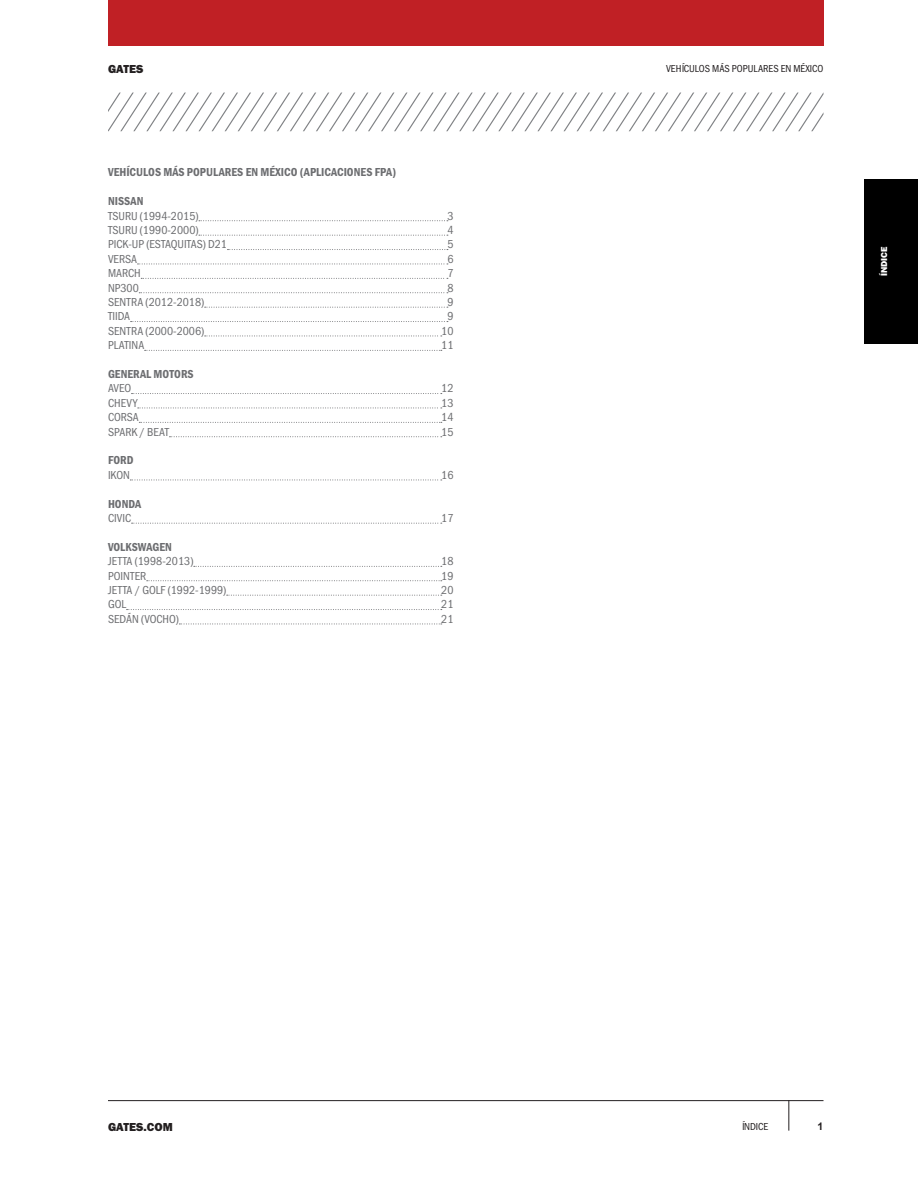
<style>
.page{position:relative;width:918px;height:1188px;background:#fff}
.page>*{position:absolute;margin:0;border:0;box-sizing:border-box;transform-origin:0 0}
.t1{font:12px "Franklin Gothic URW Cond";color:#6c6d70}
.t2{font:12px "Franklin Gothic URW Con Dem";color:#6c6d70}
.t3{font:12px "Franklin Gothic URW Hea";color:#231f20}
.t4{font:10.5px "Franklin Gothic URW Cond";color:#231f20}
.t5{font:700 10.5px "Arial";color:#231f20}
.t6{font:9px "Franklin Gothic URW Hea";color:#fff}
</style>
<div class="page">
<div style="left:108px;top:0;width:716px;height:45px;background:#c02025"></div>
<hr style="left:108px;top:1100px;width:716px;height:1px;background:#231f20">
<hr style="left:788px;top:1100px;width:1px;height:31px;background:#231f20">
<svg style="left:108px;top:93px;width:716px;height:38px"></svg>
<div style="left:864px;top:179px;width:54px;height:165px;background:#000"></div>
<svg style="left:199px;top:220px;width:249px;height:1px"></svg>
<svg style="left:199px;top:235px;width:249px;height:1px"></svg>
<svg style="left:228px;top:249px;width:220px;height:1px"></svg>
<svg style="left:138px;top:264px;width:310px;height:1px"></svg>
<svg style="left:141px;top:278px;width:307px;height:1px"></svg>
<svg style="left:139px;top:292px;width:309px;height:1px"></svg>
<svg style="left:205px;top:307px;width:243px;height:1px"></svg>
<svg style="left:131px;top:321px;width:317px;height:1px"></svg>
<svg style="left:205px;top:336px;width:237px;height:1px"></svg>
<svg style="left:145px;top:350px;width:297px;height:1px"></svg>
<svg style="left:132px;top:393px;width:310px;height:1px"></svg>
<svg style="left:138px;top:408px;width:304px;height:1px"></svg>
<svg style="left:139px;top:422px;width:303px;height:1px"></svg>
<svg style="left:169px;top:436px;width:273px;height:1px"></svg>
<svg style="left:130px;top:480px;width:312px;height:1px"></svg>
<svg style="left:132px;top:523px;width:310px;height:1px"></svg>
<svg style="left:194px;top:566px;width:248px;height:1px"></svg>
<svg style="left:147px;top:580px;width:295px;height:1px"></svg>
<svg style="left:227px;top:595px;width:215px;height:1px"></svg>
<svg style="left:127px;top:609px;width:315px;height:1px"></svg>
<svg style="left:179px;top:624px;width:263px;height:1px"></svg>
<p class="t3" style="left:108px;top:61px;width:37px">GATES</p>
<p class="t4" style="left:666px;top:61px;width:159px">VEHÍCULOS MÁS POPULARES EN MÉXICO</p>
<p class="t2" style="left:108px;top:164px;width:290px">VEHÍCULOS MÁS POPULARES EN MÉXICO (APLICACIONES FPA)</p>
<p class="t2" style="left:108px;top:193px;width:37px">NISSAN</p>
<p class="t1" style="left:108px;top:207px;width:92px">TSURU (1994-2015)</p>
<p class="t1" style="left:447px;top:207px;width:8px">3</p>
<p class="t1" style="left:108px;top:221px;width:92px">TSURU (1990-2000)</p>
<p class="t1" style="left:447px;top:221px;width:8px">4</p>
<p class="t1" style="left:108px;top:236px;width:121px">PICK-UP (ESTAQUITAS) D21</p>
<p class="t1" style="left:447px;top:236px;width:8px">5</p>
<p class="t1" style="left:108px;top:250px;width:31px">VERSA</p>
<p class="t1" style="left:447px;top:250px;width:8px">6</p>
<p class="t1" style="left:108px;top:265px;width:34px">MARCH</p>
<p class="t1" style="left:447px;top:265px;width:8px">7</p>
<p class="t1" style="left:108px;top:279px;width:32px">NP300</p>
<p class="t1" style="left:447px;top:279px;width:8px">8</p>
<p class="t1" style="left:108px;top:293px;width:98px">SENTRA (2012-2018)</p>
<p class="t1" style="left:447px;top:293px;width:8px">9</p>
<p class="t1" style="left:108px;top:308px;width:24px">TIIDA</p>
<p class="t1" style="left:447px;top:308px;width:8px">9</p>
<p class="t1" style="left:108px;top:322px;width:98px">SENTRA (2000-2006)</p>
<p class="t1" style="left:441px;top:322px;width:14px">10</p>
<p class="t1" style="left:108px;top:337px;width:38px">PLATINA</p>
<p class="t1" style="left:441px;top:337px;width:14px">11</p>
<p class="t2" style="left:108px;top:366px;width:87px">GENERAL MOTORS</p>
<p class="t1" style="left:108px;top:380px;width:25px">AVEO</p>
<p class="t1" style="left:441px;top:380px;width:14px">12</p>
<p class="t1" style="left:108px;top:394px;width:31px">CHEVY</p>
<p class="t1" style="left:441px;top:394px;width:14px">13</p>
<p class="t1" style="left:108px;top:409px;width:32px">CORSA</p>
<p class="t1" style="left:441px;top:409px;width:14px">14</p>
<p class="t1" style="left:108px;top:423px;width:63px">SPARK / BEAT</p>
<p class="t1" style="left:441px;top:423px;width:14px">15</p>
<p class="t2" style="left:108px;top:452px;width:27px">FORD</p>
<p class="t1" style="left:108px;top:466px;width:23px">IKON</p>
<p class="t1" style="left:441px;top:466px;width:14px">16</p>
<p class="t2" style="left:108px;top:496px;width:35px">HONDA</p>
<p class="t1" style="left:108px;top:509px;width:25px">CIVIC</p>
<p class="t1" style="left:441px;top:509px;width:14px">17</p>
<p class="t2" style="left:108px;top:539px;width:65px">VOLKSWAGEN</p>
<p class="t1" style="left:108px;top:553px;width:87px">JETTA (1998-2013)</p>
<p class="t1" style="left:441px;top:553px;width:14px">18</p>
<p class="t1" style="left:108px;top:567px;width:40px">POINTER</p>
<p class="t1" style="left:441px;top:567px;width:14px">19</p>
<p class="t1" style="left:108px;top:581px;width:120px">JETTA / GOLF (1992-1999)</p>
<p class="t1" style="left:441px;top:581px;width:14px">20</p>
<p class="t1" style="left:108px;top:596px;width:20px">GOL</p>
<p class="t1" style="left:441px;top:596px;width:14px">21</p>
<p class="t1" style="left:108px;top:610px;width:72px">SEDÁN (VOCHO)</p>
<p class="t1" style="left:441px;top:610px;width:14px">21</p>
<p class="t6" style="left:878px;top:276px;width:31px;rotate:-90deg">ÍNDICE</p>
<p class="t3" style="left:108px;top:1119px;width:66px">GATES.COM</p>
<p class="t4" style="left:742px;top:1119px;width:28px">ÍNDICE</p>
<p class="t5" style="left:818px;top:1120px;width:7px">1</p>
</div>
